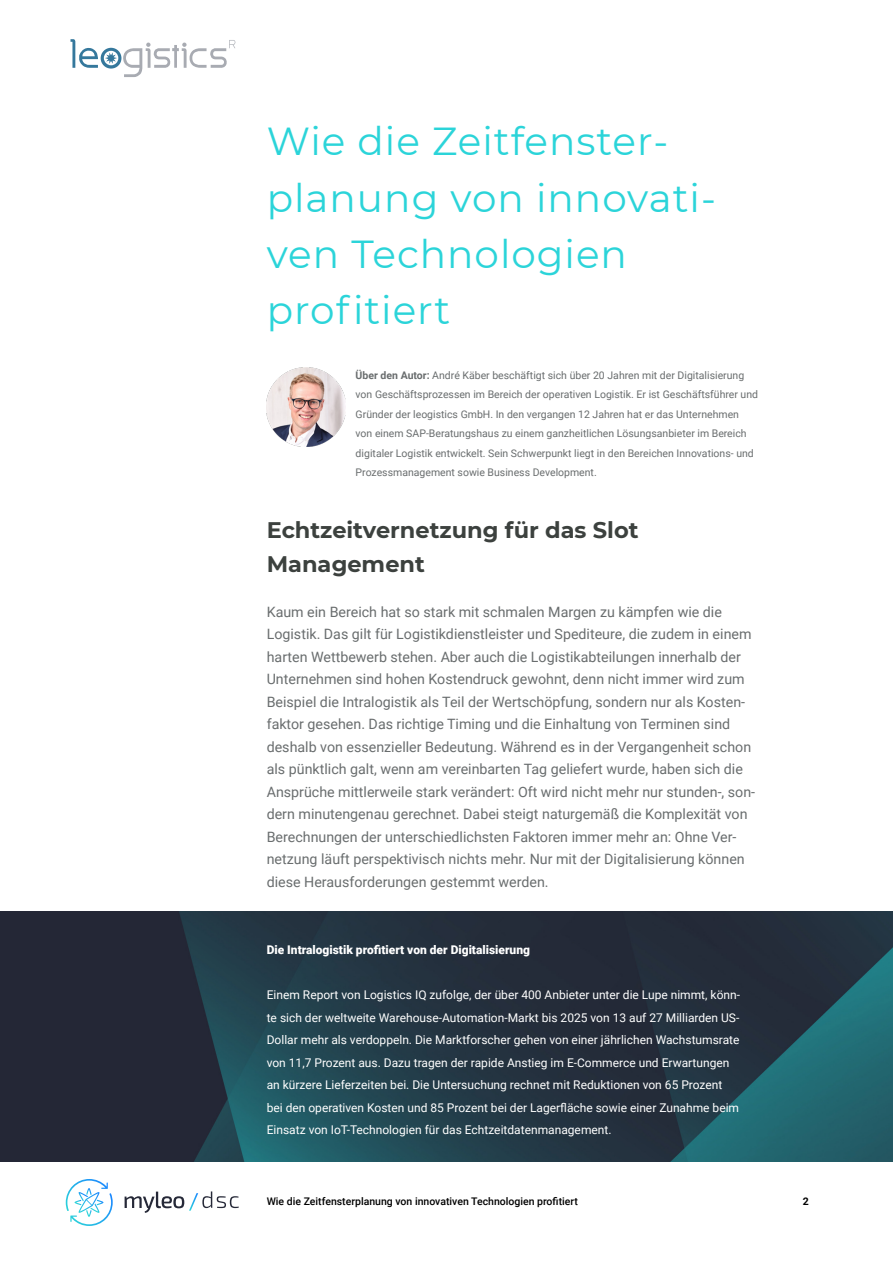
<style>
.page{position:relative;width:893px;height:1263px;background:#fff}
.page>*{position:absolute;margin:0;border:0;box-sizing:border-box;transform-origin:0 0}
.t1{font:39px/56.2px "Montserrat";letter-spacing:.025em;color:#2bd4d9}
.t2{font:700 22.5px "Montserrat";color:#3c413e}
.t3{font:14.25px/22.5px "Roboto";color:#696d6e}
.t4{font:12px/22.5px "Roboto";color:#fff}
.t5{font:900 12px "Roboto";color:#fff}
.t6{font:10.5px/19.5px "Roboto";color:#696d6e}
.t7{font:500 10.5px "Roboto";color:#000001}
.t8{font:700 10.5px "Roboto";color:#000001}
.s1{font-weight:700}
</style>
<div class="page">
<svg style="left:66px;top:1179px;width:47px;height:47px"></svg>
<svg style="left:125px;top:1191px;width:114px;height:22px"></svg>
<svg style="left:70px;top:39px;width:165px;height:38px"></svg>
<img style="left:0;top:912px;width:893px;height:249px">
<img style="left:267px;top:368px;width:78px;height:78px">
<p class="t1" style="left:267px;top:112px;width:451px">Wie die Zeitfenster&shy;planung von innovati&shy;ven Technologien</p>
<p class="t1" style="left:267px;top:281px;width:185px">profitiert</p>
<p class="t6" style="left:356px;top:365px;width:404px"><span class="s1">Über den Autor:</span> André Käber beschäftigt sich über 20 Jahren mit der Digitalisierung von Geschäftsprozessen im Bereich der operativen Logistik. Er ist Geschäftsführer und Gründer der leogistics GmbH. In den vergangen 12 Jahren hat er das Unternehmen von einem SAP-Beratungshaus zu einem ganzheitlichen Lösungsanbieter im Bereich digitaler Logistik entwickelt. Sein Schwerpunkt liegt in den Bereichen Innovations- und Prozessmanagement sowie Business Development.</p>
<p class="t2" style="left:267px;top:514px;width:373px">Echtzeitvernetzung für das Slot</p>
<p class="t2" style="left:267px;top:547px;width:160px">Management</p>
<p class="t3" style="left:267px;top:600px;width:490px">Kaum ein Bereich hat so stark mit schmalen Margen zu kämpfen wie die Logistik. Das gilt für Logistikdienstleister und Spediteure, die zudem in einem harten Wettbewerb stehen. Aber auch die Logistikabteilungen innerhalb der Unternehmen sind hohen Kostendruck gewohnt, denn nicht immer wird zum Beispiel die Intralogistik als Teil der Wertschöpfung, sondern nur als Kosten&shy;faktor gesehen. Das richtige Timing und die Einhaltung von Terminen sind deshalb von essenzieller Bedeutung. Während es in der Vergangenheit schon als pünktlich galt, wenn am vereinbarten Tag geliefert wurde, haben sich die Ansprüche mittlerweile stark verändert: Oft wird nicht mehr nur stunden-, son&shy;dern minutengenau gerechnet. Dabei steigt naturgemäß die Komplexität von Berechnungen der unterschiedlichsten Faktoren immer mehr an: Ohne Ver&shy;netzung läuft perspektivisch nichts mehr. Nur mit der Digitalisierung können diese Herausforderungen gestemmt werden.</p>
<p class="t5" style="left:267px;top:941px;width:265px">Die Intralogistik profitiert von der Digitalisierung</p>
<p class="t4" style="left:267px;top:983px;width:475px">Einem Report von Logistics IQ zufolge, der über 400 Anbieter unter die Lupe nimmt, könn&shy;te sich der weltweite Warehouse-Automation-Markt bis 2025 von 13 auf 27 Milliarden US-Dollar mehr als verdoppeln. Die Marktforscher gehen von einer jährlichen Wachstumsrate von 11,7 Prozent aus. Dazu tragen der rapide Anstieg im E-Commerce und Erwartungen an kürzere Lieferzeiten bei. Die Untersuchung rechnet mit Reduktionen von 65 Prozent bei den operativen Kosten und 85 Prozent bei der Lagerfläche sowie einer Zunahme beim Einsatz von IoT-Technologien für das Echtzeitdatenmanagement.</p>
<p class="t7" style="left:267px;top:1194px;width:313px">Wie die Zeitfensterplanung von innovativen Technologien profitiert</p>
<p class="t8" style="left:803px;top:1194px;width:8px">2</p>
</div>
